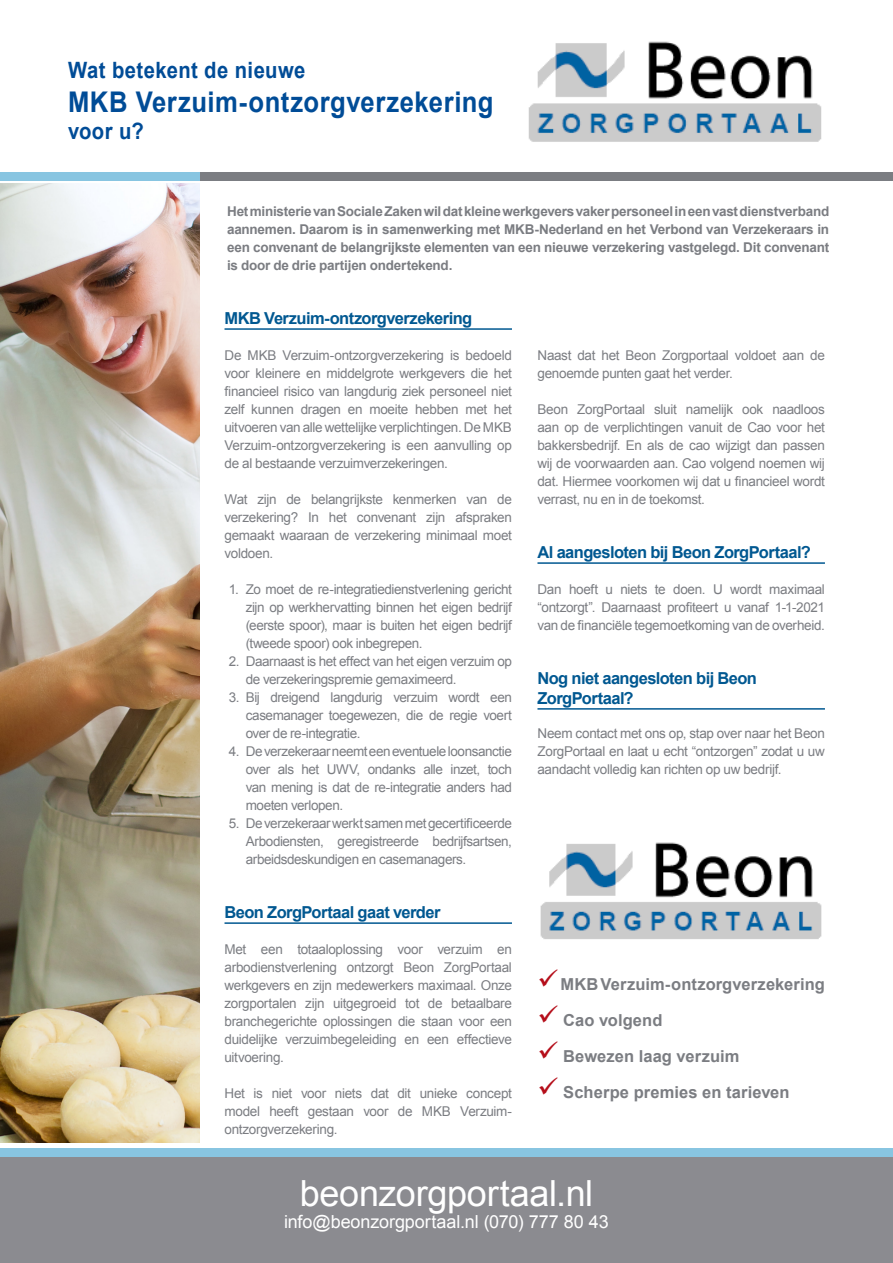
<style>
.page{position:relative;width:893px;height:1263px;background:#fff}
.page>*{position:absolute;margin:0;border:0;box-sizing:border-box;transform-origin:0 0}
.Kop_tabel{font:36px "Arial";letter-spacing:-.005em;color:#fff}
.KOP2{font:700 28.5px "Arial";letter-spacing:.02em;color:#004c97;scale:.9 1}
.KOP2-2{font:700 22.5px "Arial";letter-spacing:.02em;color:#004c97;scale:.9 1}
.Kop_tabel-2{font:18px "Arial";letter-spacing:-.005em;color:#fff}
.tussenkop{font:700 16.5px/19.8px "Arial";letter-spacing:-.035em;color:#015891}
.Inspringen{font:700 16.5px "Arial";letter-spacing:.005em;color:#7b7d82}
.platte_tekst{font:13.5px/18px "Arial";letter-spacing:-.025em;color:#7b7d82;text-align:justify}
.platte_tekst-2{font:700 13.5px/18px "Arial";letter-spacing:-.015em;color:#7b7d82;text-align:justify}
.s1{color:#b50e1a}
</style>
<div class="page">
<img style="left:0;top:184px;width:199px;height:959px">
<div style="left:0;top:172px;width:893px;height:8px;background:#7b7d82"></div>
<img style="left:528px;top:41px;width:294px;height:101px">
<hr style="left:225px;top:328px;width:287px;height:2px;background:#015891">
<hr style="left:225px;top:922px;width:287px;height:2px;background:#015891">
<hr style="left:537px;top:562px;width:288px;height:2px;background:#015891">
<hr style="left:537px;top:708px;width:288px;height:2px;background:#015891">
<img style="left:540px;top:842px;width:282px;height:97px">
<div style="left:0;top:1153px;width:893px;height:110px;background:#8b8b90"></div>
<div style="left:0;top:172px;width:199px;height:8px;background:#88c5e1"></div>
<div style="left:0;top:1148px;width:893px;height:8px;background:#88c5e1"></div>
<p class="KOP2-2" style="left:68px;top:55px;width:265px">Wat betekent de nieuwe</p>
<p class="KOP2" style="left:68px;top:83px;width:474px">MKB Verzuim-ontzorgverzekering</p>
<p class="KOP2-2" style="left:68px;top:117px;width:86px">voor u?</p>
<p class="platte_tekst-2" style="left:227px;top:203px;width:604px">Het ministerie van Sociale Zaken wil dat kleine werkgevers vaker personeel in een vast dienstverband aannemen. Daarom is in samenwerking met MKB-Nederland en het Verbond van Verzekeraars in een convenant de belangrijkste elementen van een nieuwe verzekering vastgelegd. Dit convenant is door de drie partijen ondertekend.</p>
<p class="tussenkop" style="left:225px;top:309px;width:249px">MKB Verzuim-ontzorgverzekering</p>
<p class="platte_tekst" style="left:225px;top:346px;width:289px">De MKB Verzuim-ontzorgverzekering is bedoeld voor kleinere en middelgrote werkgevers die het financieel risico van langdurig ziek personeel niet zelf kunnen dragen en moeite hebben met het uitvoeren van alle wettelijke verplichtingen. De MKB Verzuim-ontzorgverzekering is een aanvulling op de al bestaande verzuimverzekeringen.</p>
<p class="platte_tekst" style="left:225px;top:490px;width:289px">Wat zijn de belangrijkste kenmerken van de verzekering? In het convenant zijn afspraken gemaakt waaraan de verzekering minimaal moet voldoen.</p>
<p class="platte_tekst" style="left:246px;top:580px;width:268px;text-indent:-17px">1. Zo moet de re-integratiedienstverlening gericht zijn op werkhervatting binnen het eigen bedrijf (eerste spoor), maar is buiten het eigen bedrijf (tweede spoor) ook inbegrepen.</p>
<p class="platte_tekst" style="left:246px;top:652px;width:268px;text-indent:-17px">2. Daarnaast is het effect van het eigen verzuim op de verzekeringspremie gemaximeerd.</p>
<p class="platte_tekst" style="left:246px;top:688px;width:268px;text-indent:-17px">3. Bij dreigend langdurig verzuim wordt een casemanager toegewezen, die de regie voert over de re-integratie.</p>
<p class="platte_tekst" style="left:246px;top:742px;width:268px;text-indent:-17px">4. De verzekeraar neemt een eventuele loonsanctie over als het UWV, ondanks alle inzet, toch van mening is dat de re-integratie anders had moeten verlopen.</p>
<p class="platte_tekst" style="left:246px;top:814px;width:268px;text-indent:-17px">5. De verzekeraar werkt samen met gecertificeerde Arbodiensten, geregistreerde bedrijfsartsen, arbeidsdeskundigen en casemanagers.</p>
<p class="tussenkop" style="left:225px;top:903px;width:217px">Beon ZorgPortaal gaat verder</p>
<p class="platte_tekst" style="left:225px;top:940px;width:289px">Met een totaaloplossing voor verzuim en arbodienstverlening ontzorgt Beon ZorgPortaal werkgevers en zijn medewerkers maximaal. Onze zorgportalen zijn uitgegroeid tot de betaalbare branchegerichte oplossingen die staan voor een duidelijke verzuimbegeleiding en een effectieve uitvoering.</p>
<p class="platte_tekst" style="left:225px;top:1084px;width:289px">Het is niet voor niets dat dit unieke concept model heeft gestaan voor de MKB Verzuim&shy;ontzorgverzekering.</p>
<p class="platte_tekst" style="left:537px;top:346px;width:289px">Naast dat het Beon Zorgportaal voldoet aan de genoemde punten gaat het verder.</p>
<p class="platte_tekst" style="left:537px;top:400px;width:289px">Beon ZorgPortaal sluit namelijk ook naadloos aan op de verplichtingen vanuit de Cao voor het bakkersbedrijf. En als de cao wijzigt dan passen wij de voorwaarden aan. Cao volgend noemen wij dat. Hiermee voorkomen wij dat u financieel wordt verrast, nu en in de toekomst.</p>
<p class="tussenkop" style="left:537px;top:543px;width:275px">Al aangesloten bij Beon ZorgPortaal?</p>
<p class="platte_tekst" style="left:537px;top:580px;width:289px">Dan hoeft u niets te doen. U wordt maximaal “ontzorgt”. Daarnaast profiteert u vanaf 1-1-2021 van de financiële tegemoetkoming van de overheid.</p>
<p class="tussenkop" style="left:537px;top:669px;width:221px">Nog niet aangesloten bij Beon<br>ZorgPortaal?</p>
<p class="platte_tekst" style="left:537px;top:724px;width:289px">Neem contact met ons op, stap over naar het Beon ZorgPortaal en laat u echt “ontzorgen” zodat u uw aandacht volledig kan richten op uw bedrijf.</p>
<p class="Inspringen" style="left:537px;top:973px;width:289px"><span class="s1">✓</span> MKB Verzuim-ontzorgverzekering</p>
<p class="Inspringen" style="left:537px;top:1009px;width:126px"><span class="s1">✓</span> Cao volgend</p>
<p class="Inspringen" style="left:537px;top:1045px;width:203px"><span class="s1">✓</span> Bewezen laag verzuim</p>
<p class="Inspringen" style="left:537px;top:1081px;width:254px"><span class="s1">✓</span> Scherpe premies en tarieven</p>
<p class="Kop_tabel" style="left:300px;top:1170px;width:295px">beonzorgportaal.nl</p>
<p class="Kop_tabel-2" style="left:284px;top:1210px;width:326px">info@beonzorgportaal.nl (070) 777 80 43</p>
</div>
